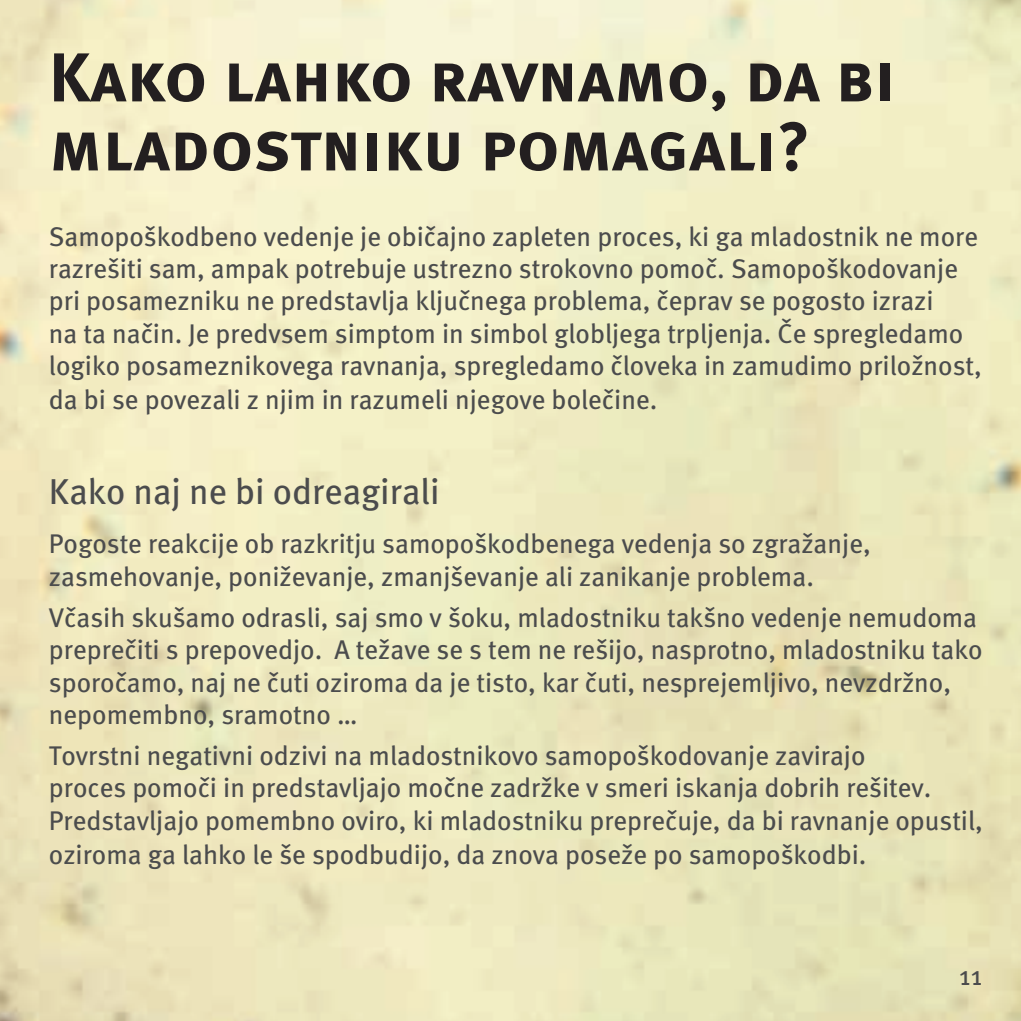
<style>
.page{position:relative;width:1021px;height:1021px;background:#fff}
.page>*{position:absolute;margin:0;border:0;box-sizing:border-box;transform-origin:0 0}
.t1{font:700 69px/69px "Meta Pro";letter-spacing:-.005em;color:#231f20}
.t2{font:36px "Meta Book CE";color:#4b4c4d}
.t3{font:27px/32.7px "Meta Book CE";color:#4b4c4d}
</style>
<div class="page">
<img style="left:0;top:0;width:1020px;height:1020px">
<h1 class="t1" style="left:49px;top:45px;width:848px">Kako lahko ravnamo, da bi mladostniku pomagali?</h1>
<p class="t3" style="left:49px;top:220px;width:934px">Samopoškodbeno vedenje je običajno zapleten proces, ki ga mladostnik ne more razrešiti sam, ampak potrebuje ustrezno strokovno pomoč. Samopoškodovanje pri posamezniku ne predstavlja ključnega problema, čeprav se pogosto izrazi<br>na ta način. Je predvsem simptom in simbol globljega trpljenja. Če spregledamo logiko posameznikovega ravnanja, spregledamo človeka in zamudimo priložnost, da bi se povezali z njim in razumeli njegove bolečine.</p>
<h2 class="t2" style="left:49px;top:469px;width:392px">Kako naj ne bi odreagirali</h2>
<p class="t3" style="left:49px;top:528px;width:823px">Pogoste reakcije ob razkritju samopoškodbenega vedenja so zgražanje, zasmehovanje, poniževanje, zmanjševanje ali zanikanje problema.</p>
<p class="t3" style="left:49px;top:601px;width:935px">Včasih skušamo odrasli, saj smo v šoku, mladostniku takšno vedenje nemudoma preprečiti s prepovedjo. A težave se s tem ne rešijo, nasprotno, mladostniku tako sporočamo, naj ne čuti oziroma da je tisto, kar čuti, nesprejemljivo, nevzdržno, nepomembno, sramotno …</p>
<p class="t3" style="left:49px;top:739px;width:935px">Tovrstni negativni odzivi na mladostnikovo samopoškodovanje zavirajo<br>proces pomoči in predstavljajo močne zadržke v smeri iskanja dobrih rešitev.<br>Predstavljajo pomembno oviro, ki mladostniku preprečuje, da bi ravnanje opustil, oziroma ga lahko le še spodbudijo, da znova poseže po samopoškodbi.</p>
<p class="t3" style="left:959px;top:959px;width:24px">11</p>
<p class="t3" style="left:955px;top:970px;width:24px">11</p>
</div>
